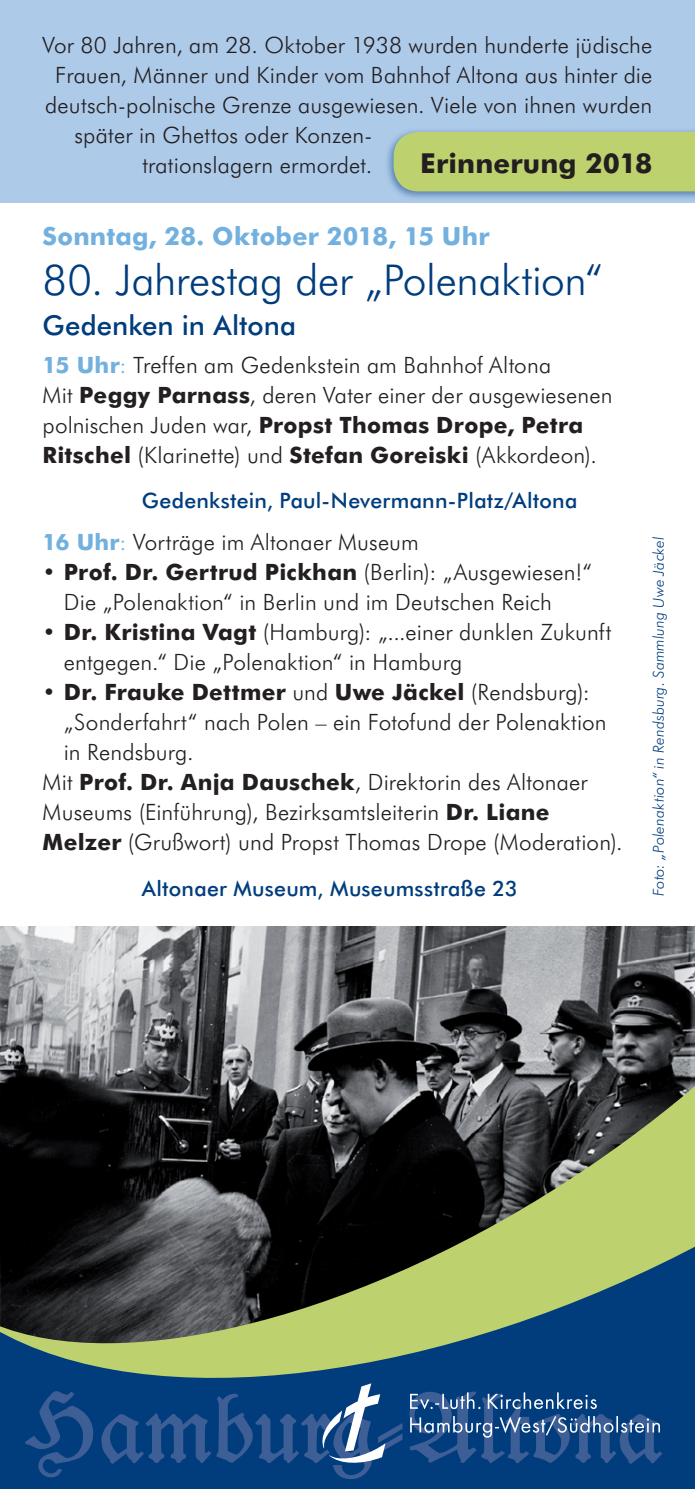
<style>
.page{position:relative;width:695px;height:1489px;background:#fff}
.page>*{position:absolute;margin:0;border:0;box-sizing:border-box;transform-origin:0 0}
.t1{font:300 42.5px "Futura BT";letter-spacing:-.005em;color:#013d7d}
.t2{font:500 27.5px "Futura BT";color:#013d7d}
.t3{font:700 27.5px "Futura BT";letter-spacing:.005em;color:#231f20}
.t4{font:700 25px "Futura BT";letter-spacing:.01em;color:#72b1df}
.t5{font:300 22.5px/30px "Futura BT";letter-spacing:.01em;color:#231f20}
.t6{font:700 22.5px "Futura BT";letter-spacing:.015em;color:#231f20}
.t7{font:500 21.25px "Futura BT";letter-spacing:.01em;color:#013d7d}
.t8{font:italic 300 15px "Futura BT";letter-spacing:.01em;color:#013d7d}
.s1{font-weight:700;color:#72b1df}
.s2{color:#72b1df}
.s3{font-weight:700}
.s4{font-weight:300}
</style>
<div class="page">
<img style="left:0;top:926px;width:694px;height:135px">
<div style="left:0;top:1418px;width:694px;height:70px;background:#013d7d"></div>
<svg style="left:25px;top:1418px;width:637px;height:60px;background:#124684"></svg>
<div style="left:0;top:0;width:694px;height:202px;background:#aecae9"></div>
<svg style="left:0;top:1061px;width:694px;height:357px;background:#42524a"></svg>
<svg style="left:319px;top:1383px;width:66px;height:82px"></svg>
<svg style="left:410px;top:1415px;width:250px;height:22px;background:#426a9c"></svg>
<svg style="left:410px;top:1392px;width:186px;height:17px;background:#406a9b"></svg>
<div style="left:383px;top:127px;width:311px;height:74px;background:#013d7d;opacity:.55"></div>
<div style="left:393px;top:132px;width:301px;height:59px;background:#bdd26e"></div>
<p class="t5" style="left:43px;top:29px;width:611px">Vor 80 Jahren, am 28. Oktober 1938 wurden hunderte jüdische</p>
<p class="t5" style="left:55px;top:59px;width:598px">Frauen, Männer und Kinder vom Bahnhof Altona aus hinter die</p>
<p class="t5" style="left:45px;top:89px;width:608px">deutsch-polnische Grenze ausgewiesen. Viele von ihnen wurden</p>
<p class="t5" style="left:74px;top:119px;width:299px">später in Ghettos oder Konzen-</p>
<p class="t5" style="left:142px;top:149px;width:231px">trationslagern ermordet.</p>
<p class="t3" style="left:420px;top:146px;width:234px">Erinnerung 2018</p>
<p class="t4" style="left:43px;top:221px;width:448px">Sonntag, 28. Oktober 2018, 15 Uhr</p>
<h1 class="t1" style="left:43px;top:254px;width:561px">80. Jahrestag der „Polenaktion“</h1>
<p class="t2" style="left:43px;top:309px;width:255px">Gedenken in Altona</p>
<p class="t5" style="left:43px;top:349px;width:571px"><span class="s1">15 Uhr</span><span class="s2">:</span> Treffen am Gedenkstein am Bahnhof Altona<br>Mit <span class="s3">Peggy Parnass</span>, deren Vater einer der ausgewiesenen polnischen Juden war, <span class="s3">Propst Thomas Drope, Petra Ritschel</span> (Klarinette) und <span class="s3">Stefan Goreiski</span> (Akkordeon).</p>
<p class="t7" style="left:142px;top:487px;width:437px">Gedenkstein, Paul-Nevermann-Platz/Altona</p>
<p class="t5" style="left:43px;top:527px;width:378px"><span class="s1">16 Uhr</span><span class="s2">:</span> Vorträge im Altonaer Museum</p>
<p class="t5" style="left:64px;top:557px;width:529px;text-indent:-21px">• <span class="s3">Prof. Dr. Gertrud Pickhan</span> (Berlin): „Ausgewiesen!“<br>Die „Polenaktion“ in Berlin und im Deutschen Reich</p>
<p class="t5" style="left:64px;top:617px;width:549px;text-indent:-21px">• <span class="s3">Dr. Kristina Vagt</span> (Hamburg): „...einer dunklen Zukunft entgegen.“ Die „Polenaktion“ in Hamburg</p>
<p class="t6" style="left:43px;top:678px;width:548px"><span class="s4">•</span> Dr. Frauke Dettmer <span class="s4">und</span> Uwe Jäckel <span class="s4">(Rendsburg):</span></p>
<p class="t5" style="left:64px;top:707px;width:544px">„Sonderfahrt“ nach Polen – ein Fotofund der Polenaktion</p>
<p class="t5" style="left:64px;top:737px;width:131px">in Rendsburg.</p>
<p class="t5" style="left:43px;top:767px;width:546px">Mit <span class="s3">Prof. Dr. Anja Dauschek</span>, Direktorin des Altonaer</p>
<p class="t5" style="left:43px;top:797px;width:508px">Museums (Einführung), Bezirksamtsleiterin <span class="s3">Dr. Liane</span></p>
<p class="t5" style="left:43px;top:827px;width:581px"><span class="s3">Melzer</span> (Grußwort) und Propst Thomas Drope (Moderation).</p>
<p class="t7" style="left:142px;top:875px;width:377px">Altonaer Museum, Museumsstraße 23</p>
<p class="t8" style="left:649px;top:896px;width:361px;rotate:-90deg">Foto: „Polenaktion“ in Rendsburg. Sammlung Uwe Jäckel</p>
</div>
